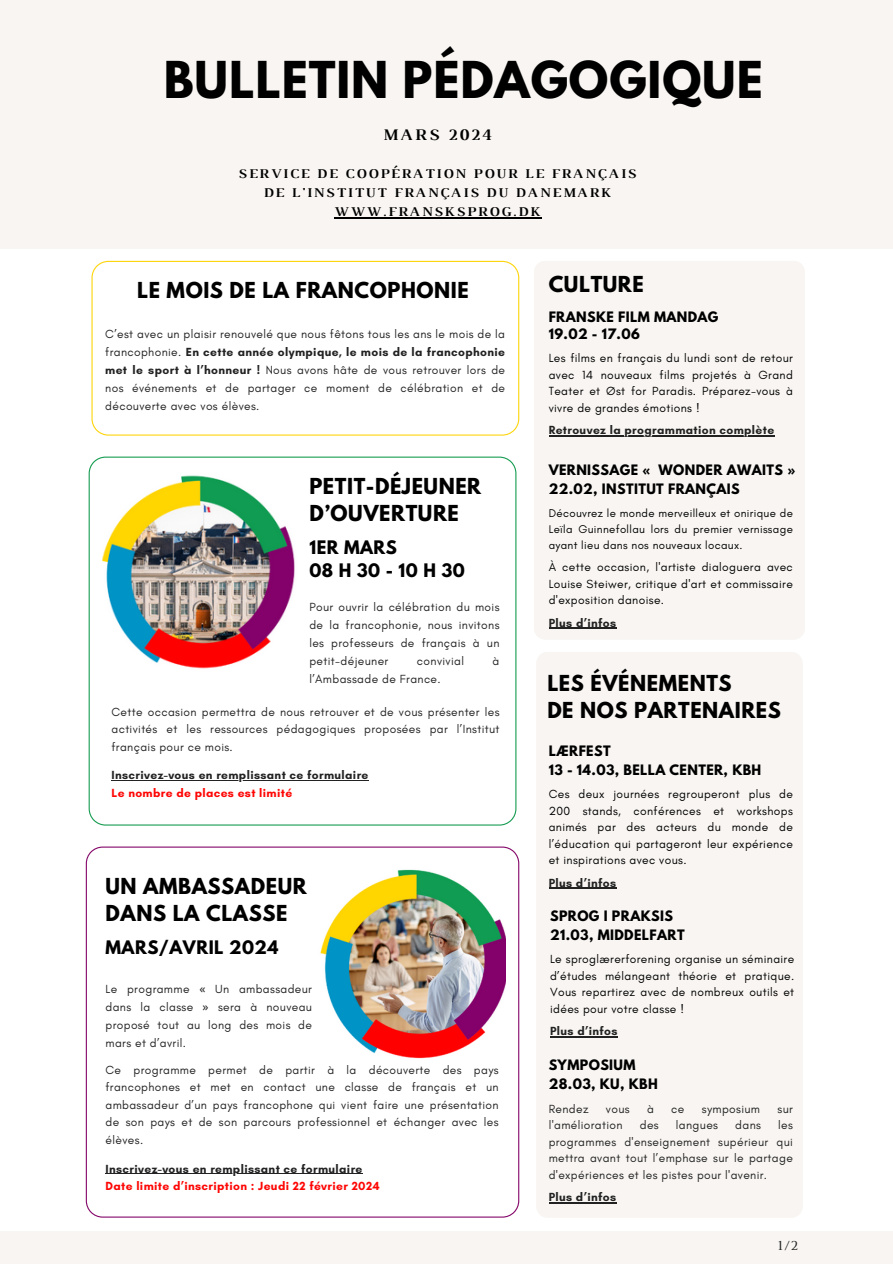
<style>
.page{position:relative;width:893px;height:1264px;background:#fff}
.page>*{position:absolute;margin:0;border:0;box-sizing:border-box;transform-origin:0 0}
.t1{font:700 45px "League Spartan";letter-spacing:.02em;color:#000}
.t2{font:700 19.5px/26.8px "League Spartan";letter-spacing:.03em;color:#000}
.t3{font:700 16.5px/22.5px "League Spartan";letter-spacing:.03em;color:#000}
.t4{font:700 16.5px "Luthier";letter-spacing:.14em;color:#000}
.t5{font:14.25px "Luthier";color:#222}
.t6{font:700 13.65px/19.2px "Luthier";letter-spacing:.14em;color:#000;text-align:center}
.t7{font:700 12.75px/19.2px "League Spartan";letter-spacing:.03em;color:#000}
.t8{font:12px/18px "Glacial Indifference";letter-spacing:.03em;color:#222;text-align:justify}
.t9{font:12px/16.5px "Glacial Indifference";letter-spacing:.03em;color:#000;text-align:justify}
.t10{font:700 12px "Glacial Indifference";letter-spacing:.03em;color:#222}
.t11{font:700 12px "Glacial Indifference";letter-spacing:.03em;color:#fe0604}
.t12{font:11.4px/15.8px "Glacial Indifference";letter-spacing:.03em;color:#000;text-align:justify}
.s1{font-weight:700}
.s2{font-family:"Noto Sans"}
</style>
<div class="page">
<div style="left:0;top:0;width:892px;height:248px;background:#f8f5f2"></div>
<div style="left:0;top:1230px;width:892px;height:33px;background:#f8f5f2"></div>
<svg style="left:86px;top:846px;width:433px;height:371px"></svg>
<img style="left:99px;top:864px;width:406px;height:199px">
<hr style="left:105px;top:1173px;width:258px;height:1px;background:#222">
<svg style="left:89px;top:456px;width:427px;height:369px"></svg>
<hr style="left:111px;top:780px;width:258px;height:1px;background:#222">
<img style="left:102px;top:470px;width:223px;height:203px">
<hr style="left:334px;top:217px;width:208px;height:1px;background:#000">
<div style="left:534px;top:261px;width:270px;height:378px;background:#f8f5f2"></div>
<hr style="left:548px;top:435px;width:226px;height:1px;background:#222">
<hr style="left:548px;top:627px;width:68px;height:1px;background:#222">
<svg style="left:91px;top:261px;width:428px;height:174px"></svg>
<div style="left:536px;top:652px;width:266px;height:565px;background:#f8f5f2"></div>
<hr style="left:548px;top:887px;width:68px;height:1px;background:#222">
<hr style="left:550px;top:1035px;width:67px;height:2px;background:#222">
<hr style="left:548px;top:1202px;width:68px;height:1px;background:#222">
<p class="t1" style="left:164px;top:57px;width:600px">BULLETIN PÉDAGOGIQUE</p>
<p class="t4" style="left:382px;top:128px;width:110px">MARS 2024</p>
<p class="t6" style="left:238px;top:165px;width:399px">SERVICE DE COOPÉRATION POUR LE FRANÇAIS<br>DE L'INSTITUT FRANÇAIS DU DANEMARK<br>WWW.FRANSKSPROG.DK</p>
<h2 class="t2" style="left:137px;top:279px;width:333px">LE MOIS DE LA FRANCOPHONIE</h2>
<p class="t8" style="left:105px;top:325px;width:401px">C’est avec un plaisir renouvelé que nous fêtons tous les ans le mois de la francophonie. <span class="s1">En cette année olympique, le mois de la francophonie met le sport à l’honneur !</span> Nous avons hâte de vous retrouver lors de nos événements et de partager ce moment de célébration et de découverte avec vos élèves.</p>
<p class="t2" style="left:309px;top:475px;width:173px">PETIT-DÉJEUNER<br>D’OUVERTURE</p>
<h2 class="t3" style="left:309px;top:538px;width:157px">1ER MARS<br>08H30-10H30</h2>
<h3 class="t8" style="left:309px;top:598px;width:191px">Pour ouvrir la célébration du mois de la francophonie, nous invitons les professeurs de français à un petit-déjeuner</h3>
<h3 class="t8" style="left:417px;top:652px;width:49px">convivial</h3>
<h3 class="t8" style="left:492px;top:652px;width:8px">à</h3>
<h3 class="t8" style="left:309px;top:670px;width:133px">l’Ambassade de France.</h3>
<h3 class="t8" style="left:111px;top:702px;width:389px;line-height:17.5px">Cette occasion permettra de nous retrouver et de vous présenter les activités et les ressources pédagogiques proposées par l’Institut français pour ce mois.</h3>
<p class="t10" style="left:111px;top:768px;width:258px">Inscrivez-vous en remplissant ce formulaire</p>
<p class="t11" style="left:111px;top:785px;width:182px">Le nombre de places est limité</p>
<h4 class="t2" style="left:105px;top:874px;width:203px">UN AMBASSADEUR<br>DANS LA CLASSE</h4>
<h5 class="t3" style="left:105px;top:937px;width:174px">MARS/AVRIL 2024</h5>
<h2 class="t8" style="left:105px;top:980px;width:208px">Le programme <span class="s2">«</span> Un ambassadeur dans la classe <span class="s2">»</span> sera à nouveau proposé tout au long des mois de mars et d’avril.</h2>
<h2 class="t8" style="left:105px;top:1060px;width:394px;line-height:17.5px">Ce programme permet de partir à la découverte des pays francophones et met en contact une classe de français et un ambassadeur d’un pays francophone qui vient faire une présentation de son pays et de son parcours professionnel et échanger avec les élèves.</h2>
<p class="t10" style="left:105px;top:1161px;width:258px">Inscrivez-vous en remplissant ce formulaire</p>
<p class="t11" style="left:105px;top:1178px;width:276px">Date limite d’inscription : Jeudi 22 février 2024</p>
<p class="t2" style="left:548px;top:273px;width:97px">CULTURE</p>
<h2 class="t7" style="left:548px;top:310px;width:171px;line-height:17px">FRANSKE FILM MANDAG<br>19.02 - 17.06</h2>
<h6 class="t9" style="left:548px;top:350px;width:246px">Les films en français du lundi sont de retour avec 14 nouveaux films projetés à Grand Teater et Øst for Paradis. Préparez-vous à vivre de grandes émotions !</h6>
<p class="t10" style="left:548px;top:423px;width:227px">Retrouvez la programmation complète</p>
<p class="t7" style="left:548px;top:462px;width:248px">VERNISSAGE « WONDER AWAITS »<br>22.02, INSTITUT FRANÇAIS</p>
<h6 class="t12" style="left:548px;top:505px;width:246px">Découvrez le monde merveilleux et onirique de Leïla Guinnefollau lors du premier vernissage ayant lieu dans nos nouveaux locaux.</h6>
<p class="t9" style="left:548px;top:558px;width:246px">À cette occasion, l'artiste dialoguera avec Louise Steiwer, critique d'art et commissaire d'exposition danoise.</p>
<p class="t10" style="left:548px;top:615px;width:69px">Plus d’infos</p>
<h6 class="t2" style="left:547px;top:672px;width:235px">LES ÉVÉNEMENTS<br>DE NOS PARTENAIRES</h6>
<p class="t7" style="left:548px;top:742px;width:214px">LÆRFEST<br>13 - 14.03, BELLA CENTER, KBH</p>
<p class="t9" style="left:548px;top:785px;width:246px">Ces deux journées regrouperont plus de 200 stands, conférences et workshops animés par des acteurs du monde de l’éducation qui partageront leur expérience et inspirations avec vous.</p>
<h6 class="t10" style="left:548px;top:875px;width:69px">Plus d’infos</h6>
<p class="t7" style="left:550px;top:907px;width:136px">SPROG I PRAKSIS<br>21.03, MIDDELFART</p>
<p class="t9" style="left:550px;top:950px;width:246px">Le sproglærerforening organise un séminaire d’études mélangeant théorie et pratique.<br>Vous repartirez avec de nombreux outils et idées pour votre classe !</p>
<h6 class="t10" style="left:550px;top:1023px;width:69px">Plus d’infos</h6>
<p class="t7" style="left:548px;top:1057px;width:111px">SYMPOSIUM<br>28.03, KU, KBH</p>
<p class="t8" style="left:548px;top:1099px;width:41px">Rendez</p>
<p class="t8" style="left:606px;top:1099px;width:25px">vous</p>
<p class="t8" style="left:647px;top:1099px;width:8px">à</p>
<p class="t8" style="left:671px;top:1099px;width:15px">ce</p>
<p class="t8" style="left:701px;top:1099px;width:60px">symposium</p>
<p class="t8" style="left:777px;top:1099px;width:17px">sur</p>
<p class="t8" style="left:548px;top:1116px;width:75px">l'amélioration</p>
<p class="t8" style="left:639px;top:1116px;width:20px">des</p>
<p class="t8" style="left:676px;top:1116px;width:44px">langues</p>
<p class="t8" style="left:735px;top:1116px;width:27px">dans</p>
<p class="t8" style="left:548px;top:1116px;width:246px;line-height:16.5px;text-indent:229px">les programmes d'enseignement supérieur qui mettra avant tout l’emphase sur le partage d'expériences et les pistes pour l'avenir.</p>
<h5 class="t10" style="left:548px;top:1189px;width:69px">Plus d’infos</h5>
<h1 class="t5" style="left:777px;top:1239px;width:22px">1/2</h1>
</div>
